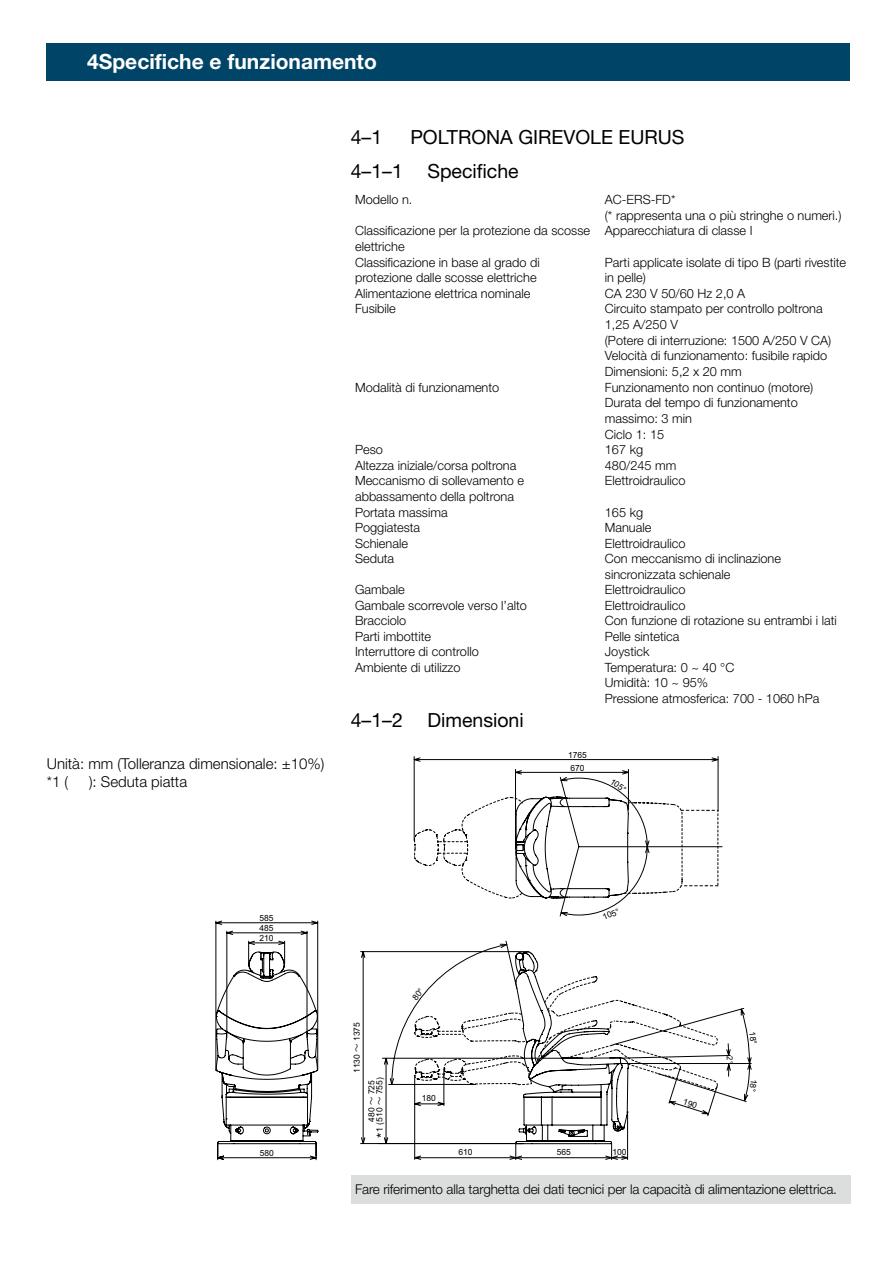
<style>
.page{position:relative;width:893px;height:1263px;background:#fff}
.page>*{position:absolute;margin:0;border:0;box-sizing:border-box;transform-origin:0 0}
.t1{font:21px "Helvetica Neue LT Pro Bd 2";color:#fff}
.t2{font:19.5px "Helvetica Neue LT Pro";color:#000}
.t3{font:300 15px/18px "Helvetica Neue LT Pro";color:#000}
.t4{font:15px "Helvetica Neue LT Pro";color:#000}
.t5{font:300 13.5px "Helvetica Neue LT Pro";letter-spacing:-.01em;color:#000}
.t6{font:300 12.75px/15.8px "Helvetica Neue LT Pro";color:#000}
.t7{font:8.55px/8.1px "Arial";color:#000;text-align:center}
.s1{font-family:"DFHS Gothic Std W3 90 msp RKSJ H"}
</style>
<div class="page">
<div style="left:47px;top:43px;width:803px;height:38px;background:#004467"></div>
<svg style="left:217px;top:1108px;width:102px;height:34px"></svg>
<svg style="left:360px;top:1137px;width:268px;height:23px"></svg>
<hr style="left:718px;top:756px;width:1px;height:55px;background:#000">
<hr style="left:414px;top:756px;width:1px;height:85px;background:#000">
<svg style="left:413px;top:757px;width:306px;height:4px"></svg>
<svg style="left:217px;top:1142px;width:100px;height:18px"></svg>
<svg style="left:382px;top:1108px;width:247px;height:36px"></svg>
<div style="left:351px;top:1175px;width:499px;height:29px;background:#dcdddd"></div>
<svg style="left:215px;top:769px;width:537px;height:339px"></svg>
<h1 class="t1" style="left:87px;top:48px;width:291px">4Specifiche e funzionamento</h1>
<p class="t3" style="left:47px;top:755px;width:279px">Unità: mm (Tolleranza dimensionale: ±10%) *1 (</p>
<p class="t3" style="left:89px;top:773px;width:100px">): Seduta piatta</p>
<h2 class="t2" style="left:351px;top:125px;width:33px">4–1</h2>
<h2 class="t2" style="left:410px;top:125px;width:276px">POLTRONA GIREVOLE EURUS</h2>
<h2 class="t2" style="left:351px;top:159px;width:54px">4–1–1</h2>
<h2 class="t2" style="left:427px;top:159px;width:93px">Specifiche</h2>
<p class="t6" style="left:355px;top:191px;width:59px">Modello n.</p>
<p class="t6" style="left:605px;top:191px;width:238px">AC-ERS-FD*<br>(* rappresenta una o più stringhe o numeri.)</p>
<p class="t6" style="left:355px;top:223px;width:236px">Classificazione per la protezione da scosse elettriche</p>
<p class="t6" style="left:605px;top:223px;width:149px">Apparecchiatura di classe I</p>
<p class="t6" style="left:355px;top:254px;width:186px">Classificazione in base al grado di protezione dalle scosse elettriche</p>
<p class="t6" style="left:605px;top:254px;width:243px">Parti applicate isolate di tipo B (parti rivestite in pelle)</p>
<p class="t6" style="left:355px;top:285px;width:177px">Alimentazione elettrica nominale</p>
<p class="t6" style="left:605px;top:285px;width:142px">CA 230 V 50/60 Hz 2,0 A</p>
<p class="t6" style="left:355px;top:300px;width:42px">Fusibile</p>
<p class="t6" style="left:605px;top:300px;width:228px">Circuito stampato per controllo poltrona<br>1,25 A/250 V<br>(Potere di interruzione: 1500 A/250 V CA)<br>Velocità di funzionamento: fusibile rapido<br>Dimensioni: 5,2 x 20 mm</p>
<p class="t6" style="left:355px;top:379px;width:146px">Modalità di funzionamento</p>
<p class="t6" style="left:605px;top:379px;width:210px">Funzionamento non continuo (motore)<br>Durata del tempo di funzionamento massimo: 3 min<br>Ciclo 1: 15</p>
<p class="t6" style="left:355px;top:442px;width:29px">Peso</p>
<p class="t6" style="left:605px;top:442px;width:40px">167 kg</p>
<p class="t6" style="left:355px;top:457px;width:163px">Altezza iniziale/corsa poltrona</p>
<p class="t6" style="left:605px;top:457px;width:73px">480/245 mm</p>
<p class="t6" style="left:355px;top:473px;width:171px">Meccanismo di sollevamento e abbassamento della poltrona</p>
<p class="t6" style="left:605px;top:473px;width:82px">Elettroidraulico</p>
<p class="t6" style="left:355px;top:504px;width:94px">Portata massima</p>
<p class="t6" style="left:605px;top:504px;width:40px">165 kg</p>
<p class="t6" style="left:355px;top:519px;width:67px">Poggiatesta</p>
<p class="t6" style="left:605px;top:519px;width:48px">Manuale</p>
<p class="t6" style="left:355px;top:535px;width:54px">Schienale</p>
<p class="t6" style="left:605px;top:535px;width:82px">Elettroidraulico</p>
<p class="t6" style="left:355px;top:550px;width:41px">Seduta</p>
<p class="t6" style="left:605px;top:550px;width:178px">Con meccanismo di inclinazione sincronizzata schienale</p>
<p class="t6" style="left:355px;top:582px;width:51px">Gambale</p>
<p class="t6" style="left:605px;top:582px;width:82px">Elettroidraulico</p>
<p class="t6" style="left:355px;top:597px;width:173px">Gambale scorrevole verso l’alto</p>
<p class="t6" style="left:605px;top:597px;width:82px">Elettroidraulico</p>
<p class="t6" style="left:355px;top:612px;width:53px">Bracciolo</p>
<p class="t6" style="left:605px;top:612px;width:233px">Con funzione di rotazione su entrambi i lati</p>
<p class="t6" style="left:355px;top:628px;width:78px">Parti imbottite</p>
<p class="t6" style="left:605px;top:628px;width:76px">Pelle sintetica</p>
<p class="t6" style="left:355px;top:643px;width:125px">Interruttore di controllo</p>
<p class="t6" style="left:605px;top:643px;width:46px">Joystick</p>
<p class="t6" style="left:355px;top:659px;width:107px">Ambiente di utilizzo</p>
<p class="t6" style="left:605px;top:659px;width:216px">Temperatura: 0 ~ 40 °C<br>Umidità: 10 ~ 95%<br>Pressione atmosferica: 700 - 1060 hPa</p>
<h2 class="t2" style="left:351px;top:708px;width:54px">4–1–2</h2>
<h2 class="t2" style="left:427px;top:708px;width:98px">Dimensioni</h2>
<p class="t7" style="left:568px;top:749px;width:20px;line-height:12.8px;text-align:left">1765<br>670</p>
<p class="t7" style="left:614px;top:777px;width:19px;rotate:36deg">105°</p>
<p class="t7" style="left:260px;top:914px;width:16px">585</p>
<p class="t7" style="left:260px;top:924px;width:16px">485</p>
<p class="t7" style="left:260px;top:934px;width:16px">210</p>
<p class="t7" style="left:260px;top:1149px;width:16px">580</p>
<p class="t7" style="left:601px;top:914px;width:19px;rotate:-23deg">105°</p>
<p class="t7" style="left:353px;top:1073px;width:52px;rotate:-90deg">1130 <span class="s1">～</span> 1375</p>
<p class="t7" style="left:367px;top:1124px;width:49px;rotate:-90deg">480 <span class="s1">～</span> 725 (510 <span class="s1">～</span> 755)</p>
<p class="t4" style="left:373px;top:1138px;width:12px;rotate:-90deg">*<sup>1</sup></p>
<p class="t7" style="left:422px;top:1094px;width:16px">180</p>
<p class="t7" style="left:458px;top:1148px;width:16px">610</p>
<p class="t7" style="left:557px;top:1148px;width:16px">565</p>
<p class="t7" style="left:612px;top:1148px;width:16px">100</p>
<p class="t5" style="left:355px;top:1180px;width:483px">Fare riferimento alla targhetta dei dati tecnici per la capacità di alimentazione elettrica.</p>
</div>
